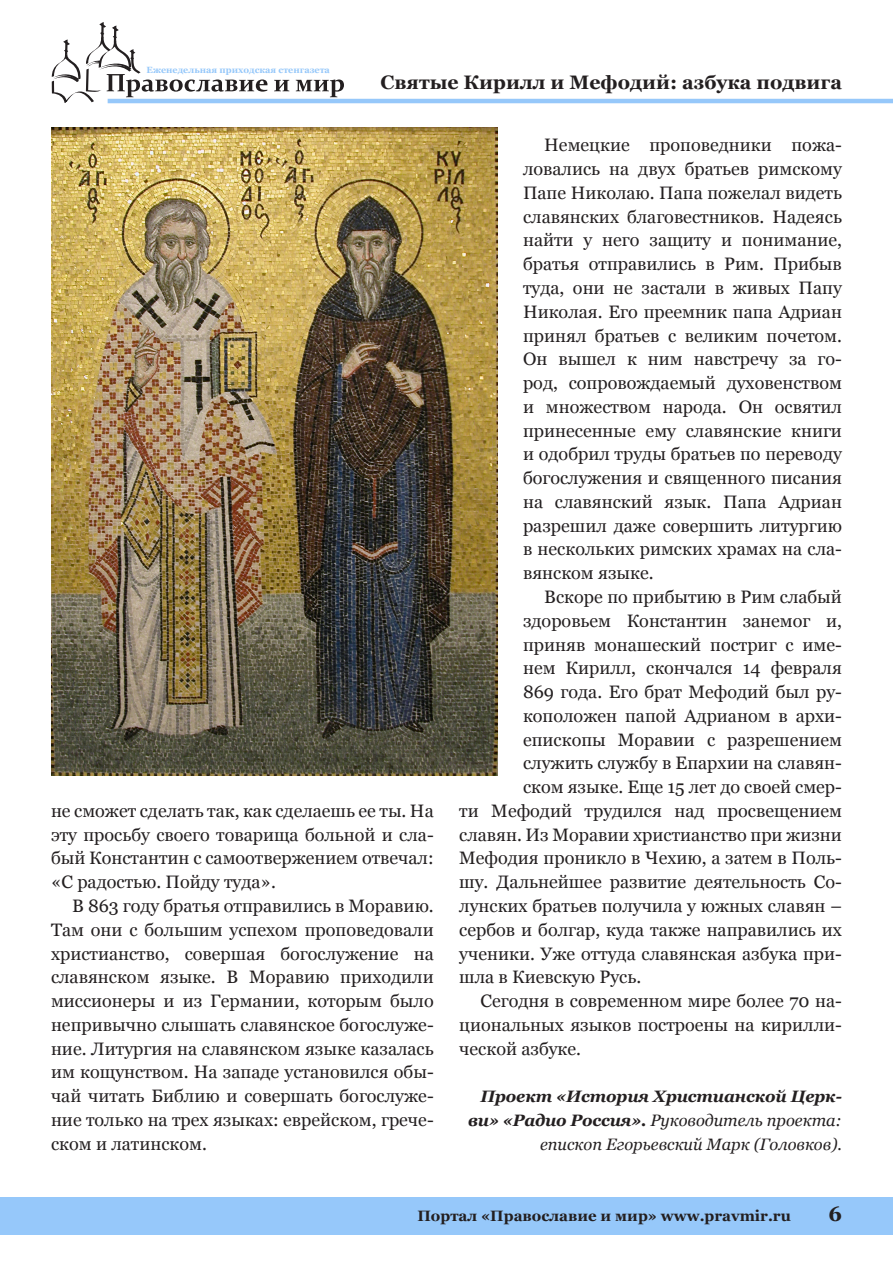
<style>
.page{position:relative;width:893px;height:1263px;background:#fff}
.page>*{position:absolute;margin:0;border:0;box-sizing:border-box;transform-origin:0 0}
.t1{font:700 21px "Georgia";color:#231f20}
.kolontitul{font:700 19.5px "Georgia";color:#231f20}
.Text{font:18px/23.7px "Georgia";color:#231f20;text-align:justify}
.Bibliography{font:italic 16.5px/23.7px "Georgia";color:#231f20;text-align:right}
.t2{font:700 15px "Georgia";color:#231f20}
.t3{font:700 9px "Georgia";color:#96c8fa}
.s1{font-weight:700}
</style>
<div class="page">
<svg style="left:52px;top:22px;width:215px;height:81px"></svg>
<svg style="left:274px;top:80px;width:15px;height:11px"></svg>
<svg style="left:296px;top:79px;width:48px;height:18px"></svg>
<hr style="left:108px;top:99px;width:785px;height:4px;background:#96c8fa">
<div style="left:0;top:1197px;width:893px;height:37px;background:#96c8fa"></div>
<img style="left:51px;top:128px;width:446px;height:648px">
<p class="t3" style="left:147px;top:64px;width:185px">Еженедельная приходская стенгазета</p>
<p class="kolontitul" style="left:381px;top:69px;width:463px">Святые Кирилл и Мефодий: азбука подвига</p>
<p class="Text" style="left:51px;top:799px;width:384px">не сможет сделать так, как сделаешь ее ты. На эту просьбу своего товарища больной и сла&shy;бый Константин с самоотвержением отвечал: «С радостью. Пойду туда».</p>
<p class="Text" style="left:51px;top:894px;width:384px;text-indent:21px">В 863 году братья отправились в Моравию.<br>Там они с большим успехом проповедовали христианство, совершая богослужение на славянском языке. В Моравию приходили миссионеры и из Германии, которым было непривычно слышать славянское богослуже&shy;ние. Литургия на славянском языке казалась им кощунством. На западе установился обы&shy;чай читать Библию и совершать богослуже&shy;ние только на трех языках: еврейском, грече&shy;ском и латинском.</p>
<p class="Text" style="left:523px;top:134px;width:320px;text-indent:21px">Немецкие проповедники пожа&shy;ловались на двух братьев римскому Папе Николаю. Папа пожелал видеть славянских благовестников. Надеясь найти у него защиту и понимание, братья отправились в Рим. Прибыв туда, они не застали в живых Папу Николая. Его преемник папа Адриан принял братьев с великим почетом.<br>Он вышел к ним навстречу за го&shy;род, сопровождаемый духовенством и множеством народа. Он освятил принесенные ему славянские книги и одобрил труды братьев по переводу богослужения и священного писания на славянский язык. Папа Адриан разрешил даже совершить литургию в нескольких римских храмах на сла&shy;вянском языке.</p>
<p class="Text" style="left:544px;top:585px;width:299px">Вскоре по прибытию в Рим слабый</p>
<p class="Text" style="left:523px;top:609px;width:320px">здоровьем Константин занемог и,</p>
<p class="Text" style="left:523px;top:633px;width:320px">приняв монашеский постриг с име-</p>
<p class="Text" style="left:523px;top:657px;width:320px">нем Кирилл, скончался 14 февраля</p>
<p class="Text" style="left:523px;top:680px;width:320px">869 года. Его брат Мефодий был ру-</p>
<p class="Text" style="left:523px;top:704px;width:320px">коположен папой Адрианом в архи-</p>
<p class="Text" style="left:523px;top:728px;width:320px">епископы Моравии с разрешением</p>
<p class="Text" style="left:523px;top:752px;width:320px">служить службу в Епархии на славян-</p>
<p class="Text" style="left:523px;top:775px;width:320px">ском языке. Еще 15 лет до своей смер-</p>
<p class="Text" style="left:459px;top:799px;width:384px">ти Мефодий трудился над просвещением</p>
<p class="Text" style="left:459px;top:823px;width:384px">славян. Из Моравии христианство при жизни</p>
<p class="Text" style="left:459px;top:847px;width:384px">Мефодия проникло в Чехию, а затем в Поль-</p>
<p class="Text" style="left:459px;top:870px;width:384px">шу. Дальнейшее развитие деятельность Со-</p>
<p class="Text" style="left:459px;top:894px;width:384px">лунских братьев получила у южных славян –</p>
<p class="Text" style="left:459px;top:918px;width:384px">сербов и болгар, куда также направились их</p>
<p class="Text" style="left:459px;top:942px;width:384px">ученики. Уже оттуда славянская азбука при-</p>
<p class="Text" style="left:459px;top:966px;width:183px">шла в Киевскую Русь.</p>
<p class="Text" style="left:459px;top:989px;width:384px;text-indent:21px">Сегодня в современном мире более 70 на&shy;циональных языков построены на кирилли&shy;ческой азбуке.</p>
<p class="Bibliography" style="left:468px;top:1085px;width:375px"><span class="s1">Проект «История Христианской Церк&shy;ви» «Радио Россия».</span> Руководитель проекта: епископ Егорьевский Марк (Головков).</p>
<p class="t2" style="left:417px;top:1206px;width:375px">Портал «Православие и мир» www.pravmir.ru</p>
<p class="t1" style="left:828px;top:1200px;width:15px">6</p>
</div>
